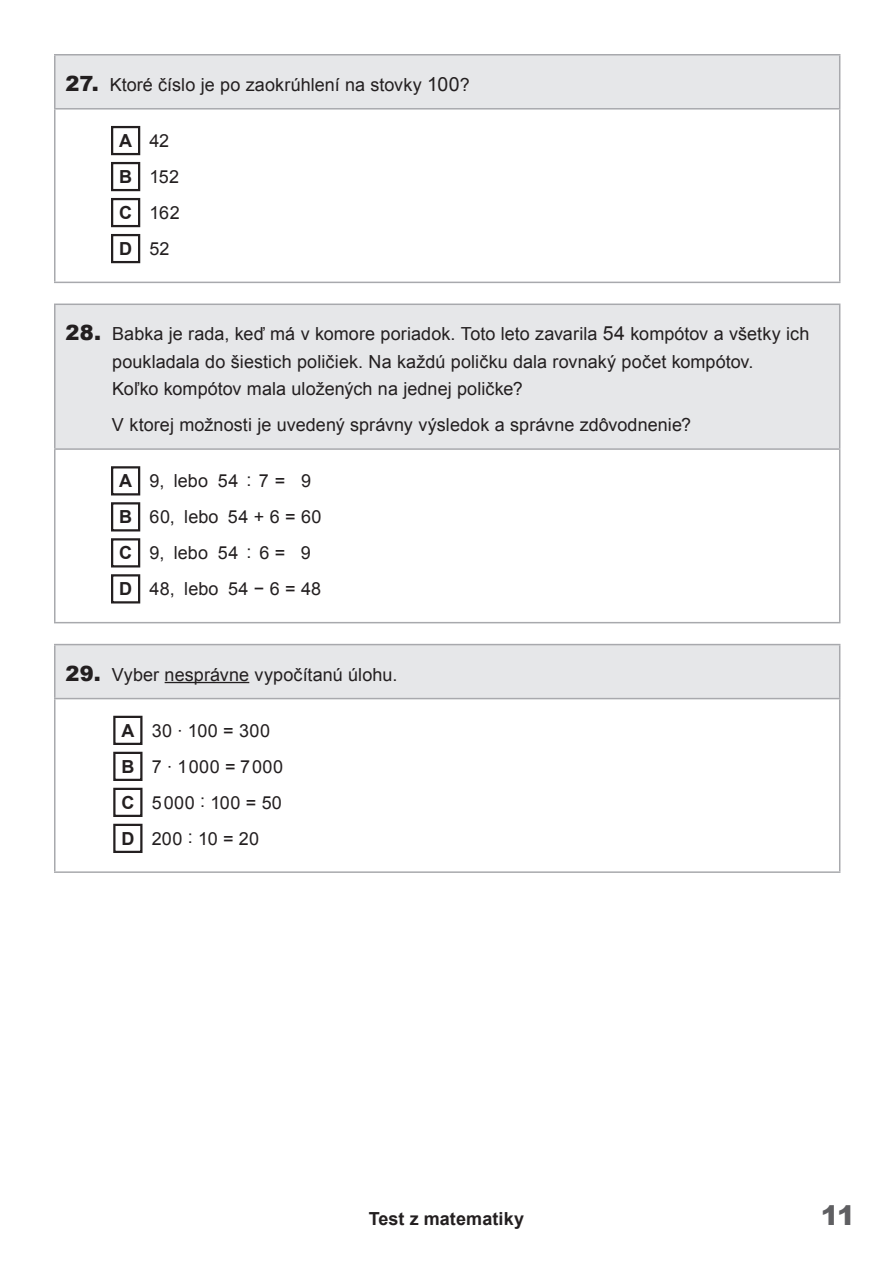
<style>
.page{position:relative;width:893px;height:1263px;background:#fff}
.page>*{position:absolute;margin:0;border:0;box-sizing:border-box;transform-origin:0 0}
.t1{font:900 27px "Arial";color:#5f5f62}
.t2{font:18px/36px "Arial";letter-spacing:.005em;color:#231f20}
.t3{font:18px/36px "Arial";letter-spacing:.025em;color:#231f20}
.t4{font:700 18px "Arial";letter-spacing:.005em;color:#231f20}
.s1{font-weight:900;font-size:21px}
.s2{font-size:19.5px}
.s3{font-weight:700}
</style>
<div class="page">
<div style="left:55px;top:55px;width:785px;height:54px;background:#e6e7e9"></div>
<hr style="left:54px;top:110px;width:2px;height:172px;background:#a8a9ad">
<hr style="left:839px;top:110px;width:1px;height:172px;background:#a8a9ad">
<hr style="left:54px;top:282px;width:786px;height:1px;background:#a8a9ad">
<hr style="left:54px;top:54px;width:786px;height:2px;background:#a8a9ad">
<hr style="left:54px;top:56px;width:2px;height:52px;background:#a8a9ad">
<hr style="left:839px;top:56px;width:1px;height:52px;background:#a8a9ad">
<hr style="left:54px;top:108px;width:786px;height:2px;background:#a8a9ad">
<div style="left:111px;top:126px;width:29px;height:29px;border:2px solid #231f20"></div>
<div style="left:111px;top:162px;width:29px;height:29px;border:2px solid #231f20"></div>
<div style="left:111px;top:198px;width:29px;height:29px;border:2px solid #231f20"></div>
<div style="left:111px;top:234px;width:29px;height:29px;border:2px solid #231f20"></div>
<div style="left:55px;top:304px;width:785px;height:145px;background:#e6e7e9"></div>
<hr style="left:54px;top:450px;width:2px;height:172px;background:#a8a9ad">
<hr style="left:839px;top:450px;width:1px;height:172px;background:#a8a9ad">
<hr style="left:54px;top:622px;width:786px;height:1px;background:#a8a9ad">
<hr style="left:54px;top:304px;width:786px;height:1px;background:#a8a9ad">
<hr style="left:54px;top:305px;width:2px;height:143px;background:#a8a9ad">
<hr style="left:839px;top:305px;width:1px;height:143px;background:#a8a9ad">
<hr style="left:54px;top:448px;width:786px;height:2px;background:#a8a9ad">
<div style="left:111px;top:466px;width:29px;height:29px;border:2px solid #231f20"></div>
<div style="left:111px;top:502px;width:29px;height:29px;border:2px solid #231f20"></div>
<div style="left:111px;top:538px;width:29px;height:29px;border:2px solid #231f20"></div>
<div style="left:111px;top:574px;width:29px;height:29px;border:2px solid #231f20"></div>
<div style="left:55px;top:645px;width:785px;height:54px;background:#e6e7e9"></div>
<hr style="left:54px;top:699px;width:1px;height:172px;background:#a8a9ad">
<hr style="left:839px;top:699px;width:1px;height:172px;background:#a8a9ad">
<hr style="left:54px;top:871px;width:786px;height:2px;background:#a8a9ad">
<hr style="left:54px;top:644px;width:786px;height:1px;background:#a8a9ad">
<hr style="left:54px;top:645px;width:1px;height:53px;background:#a8a9ad">
<hr style="left:839px;top:645px;width:1px;height:53px;background:#a8a9ad">
<hr style="left:54px;top:698px;width:786px;height:1px;background:#a8a9ad">
<hr style="left:165px;top:682px;width:84px;height:1px;background:#231f20">
<div style="left:113px;top:716px;width:29px;height:29px;border:2px solid #231f20"></div>
<div style="left:113px;top:752px;width:29px;height:29px;border:2px solid #231f20"></div>
<div style="left:113px;top:788px;width:29px;height:29px;border:2px solid #231f20"></div>
<div style="left:113px;top:824px;width:29px;height:29px;border:2px solid #231f20"></div>
<p class="t2" style="left:65px;top:67px;width:406px"><span class="s1">27.</span> Ktoré číslo je po zaokrúhlení na stovky <span class="s2">100</span>?</p>
<p class="t2" style="left:119px;top:123px;width:62px"><span class="s3">A</span> 42<br><span class="s3">B</span> 152<br><span class="s3">C</span> 162<br><span class="s3">D</span> 52</p>
<p class="t2" style="left:112px;top:321px;width:699px;line-height:27.2px;text-indent:-47px"><span class="s1">28.</span> Babka je rada, keď má v komore poriadok. Toto leto zavarila <span class="s2">54</span> kompótov a všetky ich poukladala do šiestich poličiek. Na každú poličku dala rovnaký počet kompótov.<br>Koľko kompótov mala uložených na jednej poličke?</p>
<p class="t2" style="left:112px;top:407px;width:581px">V ktorej možnosti je uvedený správny výsledok a správne zdôvodnenie?</p>
<p class="t2" style="left:119px;top:463px;width:204px"><span class="s3">A</span> 9, lebo 54:7= 9<br><span class="s3">B</span> 60, lebo 54 + 6 = 60<br><span class="s3">C</span> 9, lebo 54:6= 9<br><span class="s3">D</span> 48, lebo 54 − 6 = 48</p>
<p class="t2" style="left:65px;top:656px;width:333px"><span class="s1">29.</span> Vyber nesprávne vypočítanú úlohu.</p>
<p class="t3" style="left:121px;top:713px;width:163px"><span class="s3">A</span> 30 ∙ 100 = 300<br><span class="s3">B</span> 7∙1 000=7 000<br><span class="s3">C</span> 5 000 : 100 = 50<br><span class="s3">D</span> 200:10=20</p>
<p class="t4" style="left:369px;top:1206px;width:157px">Test z matematiky</p>
<h1 class="t1" style="left:821px;top:1195px;width:36px">11</h1>
</div>
